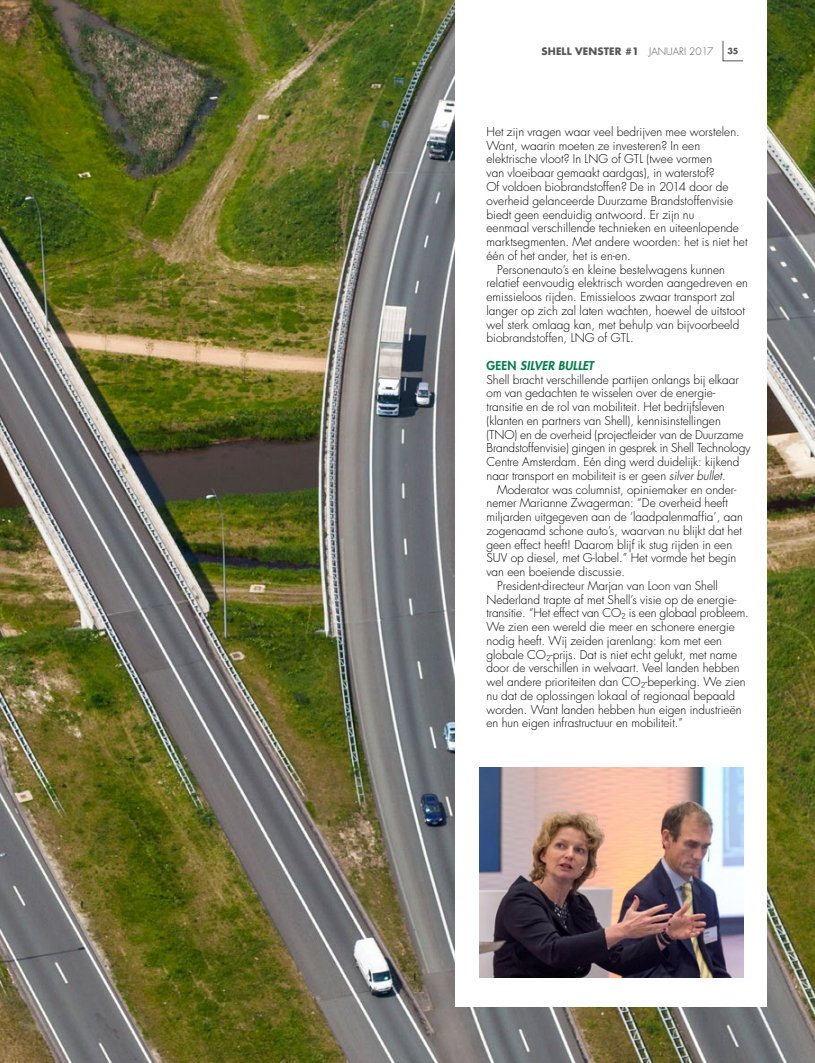
<style>
.page{position:relative;width:815px;height:1063px;background:#fff}
.page>*{position:absolute;margin:0;border:0;box-sizing:border-box;transform-origin:0 0}
.t1{font:300 11.88px/13.8px "Futura Std";color:#000}
.t2{font:700 10px "Futura Std";letter-spacing:.01em;color:#575756}
.t3{font:700 8.12px "Futura Std";color:#575756}
.s1{font-weight:300}
.s2{font-weight:800;color:#007e48}
.s3{font-weight:800;font-style:italic;color:#007e48}
.s4{font-style:italic}
</style>
<div class="page">
<img style="left:0;top:0;width:815px;height:1063px">
<div style="left:455px;top:0;width:312px;height:1007px;background:#fff"></div>
<img style="left:479px;top:767px;width:264px;height:211px">
<svg style="left:722px;top:40px;width:21px;height:21px"></svg>
<p class="t2" style="left:542px;top:44px;width:173px">SHELL VENSTER #1 <span class="s1">JANUARI 2017</span></p>
<p class="t3" style="left:727px;top:46px;width:13px">35</p>
<p class="t1" style="left:486px;top:125px;width:255px">Het zijn vragen waar veel bedrijven mee worstelen.</p>
<p class="t1" style="left:486px;top:139px;width:215px">Want, waarin moeten ze investeren? In een</p>
<p class="t1" style="left:486px;top:153px;width:227px">elektrische vloot? In LNG of GTL (twee vormen</p>
<p class="t1" style="left:486px;top:166px;width:230px">van vloeibaar gemaakt aardgas), in waterstof?</p>
<p class="t1" style="left:486px;top:180px;width:243px">Of voldoen biobrandstoffen? De in 2014 door de</p>
<p class="t1" style="left:486px;top:194px;width:248px">overheid gelanceerde Duurzame Brandstoffenvisie</p>
<p class="t1" style="left:486px;top:208px;width:209px">biedt geen eenduidig antwoord. Er zijn nu</p>
<p class="t1" style="left:486px;top:221px;width:254px">eenmaal verschillende technieken en uiteenlopende</p>
<p class="t1" style="left:486px;top:235px;width:262px">marktsegmenten. Met andere woorden: het is niet het</p>
<p class="t1" style="left:486px;top:249px;width:146px">één of het ander, het is en-en.</p>
<p class="t1" style="left:497px;top:263px;width:229px">Personenauto’s en kleine bestelwagens kunnen</p>
<p class="t1" style="left:486px;top:276px;width:263px">relatief eenvoudig elektrisch worden aangedreven en</p>
<p class="t1" style="left:486px;top:290px;width:250px">emissieloos rijden. Emissieloos zwaar transport zal</p>
<p class="t1" style="left:486px;top:304px;width:260px">langer op zich zal laten wachten, hoewel de uitstoot</p>
<p class="t1" style="left:486px;top:318px;width:254px">wel sterk omlaag kan, met behulp van bijvoorbeeld</p>
<p class="t1" style="left:486px;top:331px;width:149px">biobrandstoffen, LNG of GTL.</p>
<p class="t1" style="left:486px;top:359px;width:266px"><span class="s2">GEEN</span> <span class="s3">SILVER BULLET<br></span>Shell bracht verschillende partijen onlangs bij elkaar om van gedachten te wisselen over de energie&shy;transitie en de rol van mobiliteit. Het bedrijfsleven (klanten en partners van Shell), kennisinstellingen (TNO) en de overheid (projectleider van de Duurzame Brandstoffenvisie) gingen in gesprek in Shell Technology Centre Amsterdam. Eén ding werd duidelijk: kijkend naar transport en mobiliteit is er geen <span class="s4">silver bullet</span>.</p>
<p class="t1" style="left:497px;top:483px;width:241px">Moderator was columnist, opiniemaker en onder-</p>
<p class="t1" style="left:486px;top:496px;width:243px">nemer Marianne Zwagerman: “De overheid heeft</p>
<p class="t1" style="left:486px;top:510px;width:258px">miljarden uitgegeven aan de ‘laadpalenmaffia’, aan</p>
<p class="t1" style="left:486px;top:524px;width:257px">zogenaamd schone auto’s, waarvan nu blijkt dat het</p>
<p class="t1" style="left:486px;top:538px;width:247px">geen effect heeft! Daarom blijf ik stug rijden in een</p>
<p class="t1" style="left:486px;top:551px;width:251px">SUV op diesel, met G-label.” Het vormde het begin</p>
<p class="t1" style="left:486px;top:565px;width:140px">van een boeiende discussie.</p>
<p class="t1" style="left:497px;top:579px;width:222px">President-directeur Marjan van Loon van Shell</p>
<p class="t1" style="left:486px;top:593px;width:251px">Nederland trapte af met Shell’s visie op de energie-</p>
<p class="t1" style="left:486px;top:606px;width:264px">transitie. “Het effect van CO² is een globaal probleem.</p>
<p class="t1" style="left:486px;top:620px;width:250px">We zien een wereld die meer en schonere energie</p>
<p class="t1" style="left:486px;top:634px;width:237px">nodig heeft. Wij zeiden jarenlang: kom met een</p>
<p class="t1" style="left:486px;top:648px;width:252px">globale CO²-prijs. Dat is niet echt gelukt, met name</p>
<p class="t1" style="left:486px;top:661px;width:255px">door de verschillen in welvaart. Veel landen hebben</p>
<p class="t1" style="left:486px;top:675px;width:261px">wel andere prioriteiten dan CO²-beperking. We zien</p>
<p class="t1" style="left:486px;top:689px;width:250px">nu dat de oplossingen lokaal of regionaal bepaald</p>
<p class="t1" style="left:486px;top:703px;width:257px">worden. Want landen hebben hun eigen industrieën</p>
<p class="t1" style="left:486px;top:716px;width:198px">en hun eigen infrastructuur en mobiliteit.”</p>
</div>
